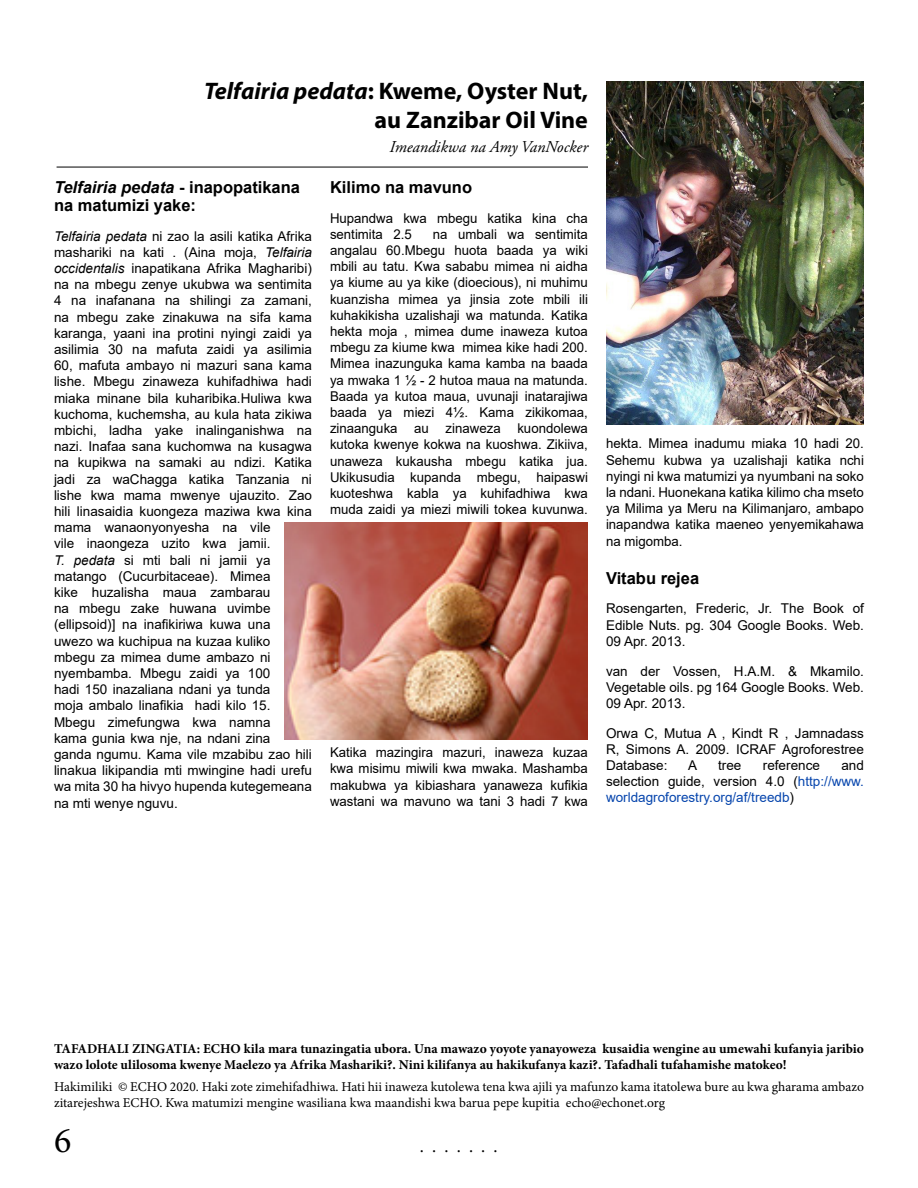
<style>
.page{position:relative;width:918px;height:1188px;background:#fff}
.page>*{position:absolute;margin:0;border:0;box-sizing:border-box;transform-origin:0 0}
.t1{font:36px "Minion Pro";color:#000}
.List_Paragraph__Seco{font:700 24px/28.8px "Myriad Pro";color:#000;text-align:right}
.t2{font:18px "Minion Pro";color:#000}
.Heading_4{font:700 16.5px/18px "Arial";color:#000}
.t3{font:italic 16.5px "Adobe Garamond Pro";color:#000}
.Body_Text_1{font:700 16.5px "Arial";color:#000}
.Body_Text_1-2{font:13.5px/16.2px "Arial";color:#000;text-align:justify}
.t4{font:700 13.5px/16.2px "Minion Pro";color:#000}
.t5{font:13.5px/16.2px "Minion Pro";color:#000}
.Body_Text_1-3{font:13.5px/16.2px "Arial";color:#0645ad;text-align:justify}
.s1{font-style:italic}
.s2{color:#000}
</style>
<div class="page">
<hr style="left:57px;top:167px;width:531px;height:1px;background:#000">
<img style="left:284px;top:523px;width:304px;height:216px">
<img style="left:606px;top:81px;width:258px;height:344px">
<p class="List_Paragraph__Seco" style="left:204px;top:76px;width:385px"><span class="s1">Telfairia pedata</span>: Kweme, Oyster Nut, au Zanzibar Oil Vine</p>
<p class="t3" style="left:390px;top:137px;width:200px">Imeandikwa na Amy VanNocker</p>
<p class="Heading_4" style="left:54px;top:178px;width:248px"><span class="s1">Telfairia pedata</span> - inapopatikana na matumizi yake:</p>
<p class="Body_Text_1-2" style="left:54px;top:228px;width:260px;text-align:left"><span class="s1">Telfairia pedata</span> ni zao la asili katika Afrika mashariki na kati . (Aina moja, <span class="s1">Telfairia occidentalis</span> inapatikana Afrika Magharibi) na na mbegu zenye ukubwa wa sentimita 4 na inafanana na shilingi za zamani, na mbegu zake zinakuwa na sifa kama karanga, yaani ina protini nyingi zaidi ya asilimia 30 na mafuta zaidi ya asilimia 60, mafuta ambayo ni mazuri sana kama lishe. Mbegu zinaweza kuhifadhiwa hadi miaka minane bila kuharibika.Huliwa kwa kuchoma, kuchemsha, au kula hata zikiwa mbichi, ladha yake inalinganishwa na nazi. Inafaa sana kuchomwa na kusagwa na kupikwa na samaki au ndizi. Katika jadi za waChagga katika Tanzania ni lishe kwa mama mwenye ujauzito. Zao hili linasaidia kuongeza maziwa kwa kina mama wanaonyonyesha na vile<br>vile inaongeza uzito kwa jamii.<br><span class="s1">T. pedata</span> si mti bali ni jamii ya matango (Cucurbitaceae). Mimea<br>kike huzalisha maua zambarau<br>na mbegu zake huwana uvimbe (ellipsoid)] na inafikiriwa kuwa una uwezo wa kuchipua na kuzaa kuliko mbegu za mimea dume ambazo ni nyembamba. Mbegu zaidi ya 100<br>hadi 150 inazaliana ndani ya tunda<br>moja ambalo linafikia hadi kilo 15.<br>Mbegu zimefungwa kwa namna<br>kama gunia kwa nje, na ndani zina<br>ganda ngumu. Kama vile mzabibu zao hili linakua likipandia mti mwingine hadi urefu wa mita 30 ha hivyo hupenda kutegemeana na mti wenye nguvu.</p>
<p class="Body_Text_1" style="left:330px;top:176px;width:144px">Kilimo na mavuno</p>
<p class="Body_Text_1-2" style="left:330px;top:210px;width:259px">Hupandwa kwa mbegu katika kina cha sentimita 2.5</p>
<p class="Body_Text_1-2" style="left:330px;top:226px;width:259px;text-indent:103px">na umbali wa sentimita angalau 60.Mbegu huota baada ya wiki mbili au tatu. Kwa sababu mimea ni aidha ya kiume au ya kike (dioecious), ni muhimu kuanzisha mimea ya jinsia zote mbili ili kuhakikisha uzalishaji wa matunda. Katika hekta moja , mimea dume inaweza kutoa mbegu za kiume kwa mimea kike hadi 200.<br>Mimea inazunguka kama kamba na baada ya mwaka 1 ½ - 2 hutoa maua na matunda.<br>Baada ya kutoa maua, uvunaji inatarajiwa baada ya miezi 4½. Kama zikikomaa, zinaanguka au zinaweza kuondolewa kutoka kwenye kokwa na kuoshwa. Zikiiva, unaweza kukausha mbegu katika jua.<br>Ukikusudia kupanda mbegu, haipaswi kuoteshwa kabla ya kuhifadhiwa kwa muda zaidi ya miezi miwili tokea kuvunwa.</p>
<p class="Body_Text_1-2" style="left:330px;top:744px;width:259px">Katika mazingira mazuri, inaweza kuzaa kwa misimu miwili kwa mwaka. Mashamba makubwa ya kibiashara yanaweza kufikia wastani wa mavuno wa tani 3 hadi 7 kwa</p>
<p class="Body_Text_1-2" style="left:606px;top:435px;width:259px">hekta. Mimea inadumu miaka 10 hadi 20.<br>Sehemu kubwa ya uzalishaji katika nchi nyingi ni kwa matumizi ya nyumbani na soko la ndani. Huonekana katika kilimo cha mseto ya Milima ya Meru na Kilimanjaro, ambapo inapandwa katika maeneo yenyemikahawa na migomba.</p>
<p class="Heading_4" style="left:606px;top:569px;width:95px">Vitabu rejea</p>
<p class="Body_Text_1-2" style="left:606px;top:601px;width:259px">Rosengarten, Frederic, Jr. The Book of Edible Nuts. pg. 304 Google Books. Web.<br>09 Apr. 2013.</p>
<p class="Body_Text_1-2" style="left:606px;top:663px;width:260px">van der Vossen, H.A.M. &amp; Mkamilo.<br>Vegetable oils. pg 164 Google Books. Web.<br>09 Apr. 2013.</p>
<p class="Body_Text_1-2" style="left:606px;top:725px;width:259px">Orwa C, Mutua A , Kindt R , Jamnadass R, Simons A. 2009. ICRAF Agroforestree Database:</p>
<p class="Body_Text_1-2" style="left:688px;top:757px;width:11px">A</p>
<p class="Body_Text_1-2" style="left:718px;top:757px;width:25px">tree</p>
<p class="Body_Text_1-2" style="left:763px;top:757px;width:59px">reference</p>
<p class="Body_Text_1-3" style="left:606px;top:757px;width:260px;text-indent:235px"><span class="s2">and selection guide, version 4.0 (</span>http://www. worldagroforestry.org/af/treedb<span class="s2">)</span></p>
<p class="t4" style="left:54px;top:1040px;width:811px">TAFADHALI ZINGATIA: ECHO kila mara tunazingatia ubora. Una mawazo yoyote yanayoweza kusaidia wengine au umewahi kufanyia jaribio wazo lolote ulilosoma kwenye Maelezo ya Afrika Mashariki?. Nini kilifanya au hakikufanya kazi?. Tafadhali tufahamishe matokeo!</p>
<p class="t5" style="left:54px;top:1078px;width:811px">Hakimiliki © ECHO 2020. Haki zote zimehifadhiwa. Hati hii inaweza kutolewa tena kwa ajili ya mafunzo kama itatolewa bure au kwa gharama ambazo zitarejeshwa ECHO. Kwa matumizi mengine wasiliana kwa maandishi kwa barua pepe kupitia echo@echonet.org</p>
<h1 class="t1" style="left:54px;top:1117px;width:19px">6</h1>
<h3 class="t2" style="left:420px;top:1135px;width:79px">. . . . . . .</h3>
</div>
